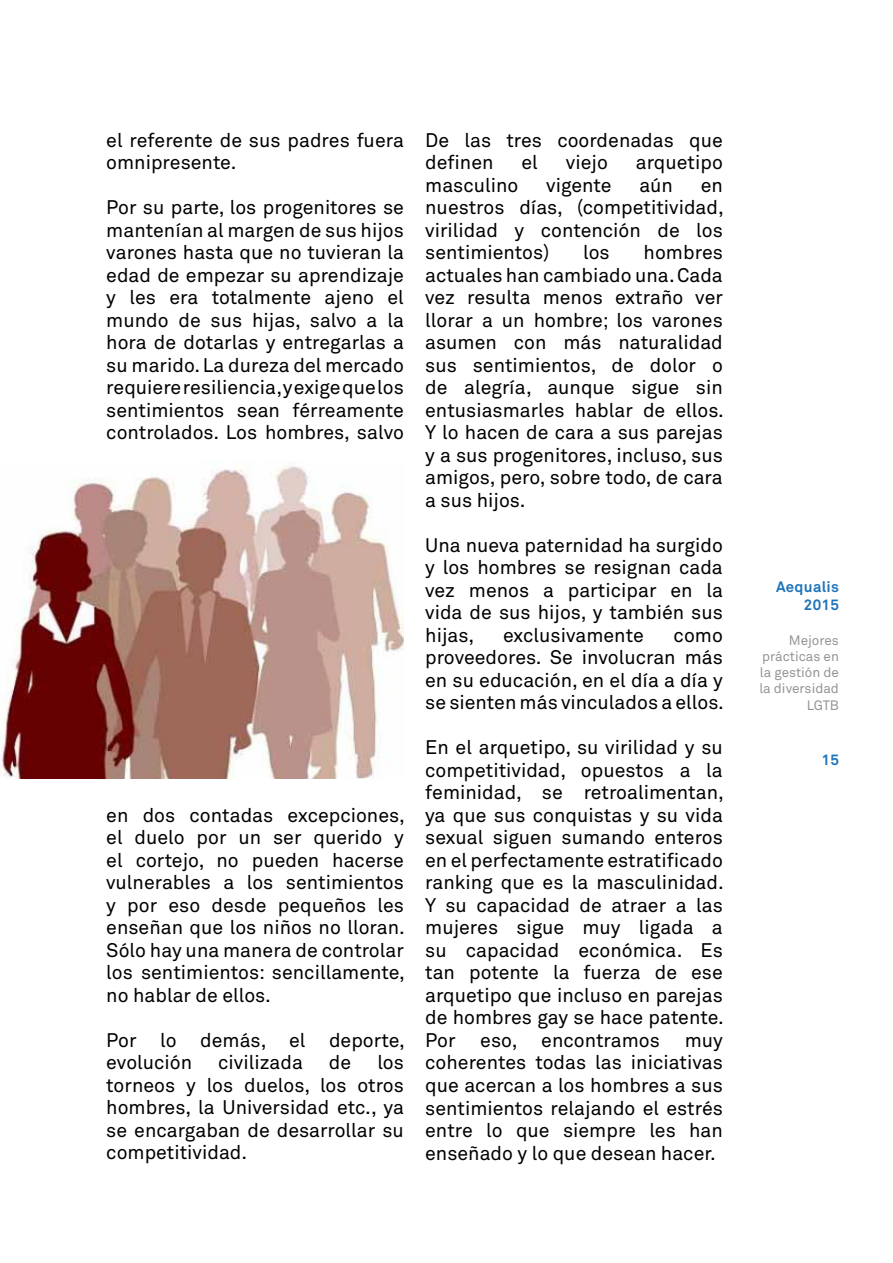
<style>
.page{position:relative;width:893px;height:1263px;background:#fff}
.page>*{position:absolute;margin:0;border:0;box-sizing:border-box;transform-origin:0 0}
.t1{font:19.5px/22.5px "Akkurat";color:#000;text-align:justify}
.t2{font:700 15px/18px "Akkurat";letter-spacing:.02em;color:#1e74bb;text-align:right}
.t3{font:13.5px/16.2px "Akkurat";color:#939598;text-align:right}
</style>
<div class="page">
<img style="left:0;top:461px;width:404px;height:317px">
<p class="t1" style="left:106px;top:129px;width:299px">el referente de sus padres fuera omnipresente.</p>
<p class="t1" style="left:106px;top:197px;width:299px">Por su parte, los progenitores se mantenían al margen de sus hijos varones hasta que no tuvieran la edad de empezar su aprendizaje y les era totalmente ajeno el mundo de sus hijas, salvo a la hora de dotarlas y entregarlas a su marido. La dureza del mercado requiere resiliencia, y exige que los sentimientos sean férreamente controlados. Los hombres, salvo</p>
<p class="t1" style="left:106px;top:804px;width:300px">en dos contadas excepciones, el duelo por un ser querido y el cortejo, no pueden hacerse vulnerables a los sentimientos y por eso desde pequeños les enseñan que los niños no lloran.<br>Sólo hay una manera de controlar los sentimientos: sencillamente, no hablar de ellos.</p>
<p class="t1" style="left:106px;top:1029px;width:300px">Por lo demás, el deporte, evolución</p>
<p class="t1" style="left:106px;top:1052px;width:299px;text-indent:271px">los torneos y los duelos, los otros hombres, la Universidad etc., ya se encargaban de desarrollar su competitividad.</p>
<p class="t1" style="left:218px;top:1052px;width:86px">civilizada</p>
<p class="t1" style="left:329px;top:1052px;width:24px">de</p>
<p class="t1" style="left:425px;top:129px;width:299px">De las tres coordenadas que definen</p>
<p class="t1" style="left:521px;top:152px;width:18px">el</p>
<p class="t1" style="left:566px;top:152px;width:43px">viejo</p>
<p class="t1" style="left:636px;top:152px;width:88px">arquetipo</p>
<p class="t1" style="left:425px;top:174px;width:95px">masculino</p>
<p class="t1" style="left:546px;top:174px;width:67px">vigente</p>
<p class="t1" style="left:639px;top:174px;width:35px">aún</p>
<p class="t1" style="left:425px;top:174px;width:300px;text-indent:275px">en nuestros días, (competitividad, virilidad y contención de los sentimientos)</p>
<p class="t1" style="left:425px;top:242px;width:300px;text-indent:218px">hombres actuales han cambiado una. Cada vez resulta menos extraño ver llorar a un hombre; los varones asumen con más naturalidad sus sentimientos, de dolor o de alegría, aunque sigue sin entusiasmarles hablar de ellos.<br>Y lo hacen de cara a sus parejas y a sus progenitores, incluso, sus amigos, pero, sobre todo, de cara a sus hijos.</p>
<p class="t1" style="left:425px;top:534px;width:299px">Una nueva paternidad ha surgido y los hombres se resignan cada vez menos a participar en la vida de sus hijos, y también sus hijas,</p>
<p class="t1" style="left:583px;top:242px;width:28px">los</p>
<p class="t1" style="left:503px;top:624px;width:142px">exclusivamente</p>
<p class="t1" style="left:425px;top:624px;width:300px;text-indent:248px">como proveedores. Se involucran más en su educación, en el día a día y se sienten más vinculados a ellos.</p>
<p class="t1" style="left:425px;top:737px;width:300px">En el arquetipo, su virilidad y su competitividad, opuestos a la feminidad, se retroalimentan, ya que sus conquistas y su vida sexual siguen sumando enteros en el perfectamente estratificado ranking que es la masculinidad.<br>Y su capacidad de atraer a las mujeres sigue muy ligada a su capacidad económica. Es tan potente la fuerza de ese arquetipo que incluso en parejas de hombres gay se hace patente.<br>Por</p>
<p class="t1" style="left:480px;top:1029px;width:181px">eso, encontramos</p>
<p class="t1" style="left:425px;top:1029px;width:299px;text-indent:259px">muy coherentes todas las iniciativas que acercan a los hombres a sus sentimientos relajando el estrés entre lo que siempre les han enseñado y lo que desean hacer.</p>
<p class="t2" style="left:776px;top:577px;width:64px">Aequalis<br>2015</p>
<p class="t3" style="left:759px;top:632px;width:81px">Mejores prácticas en la gestión de la diversidad<br>LGTB</p>
<p class="t2" style="left:822px;top:751px;width:19px">15</p>
</div>
